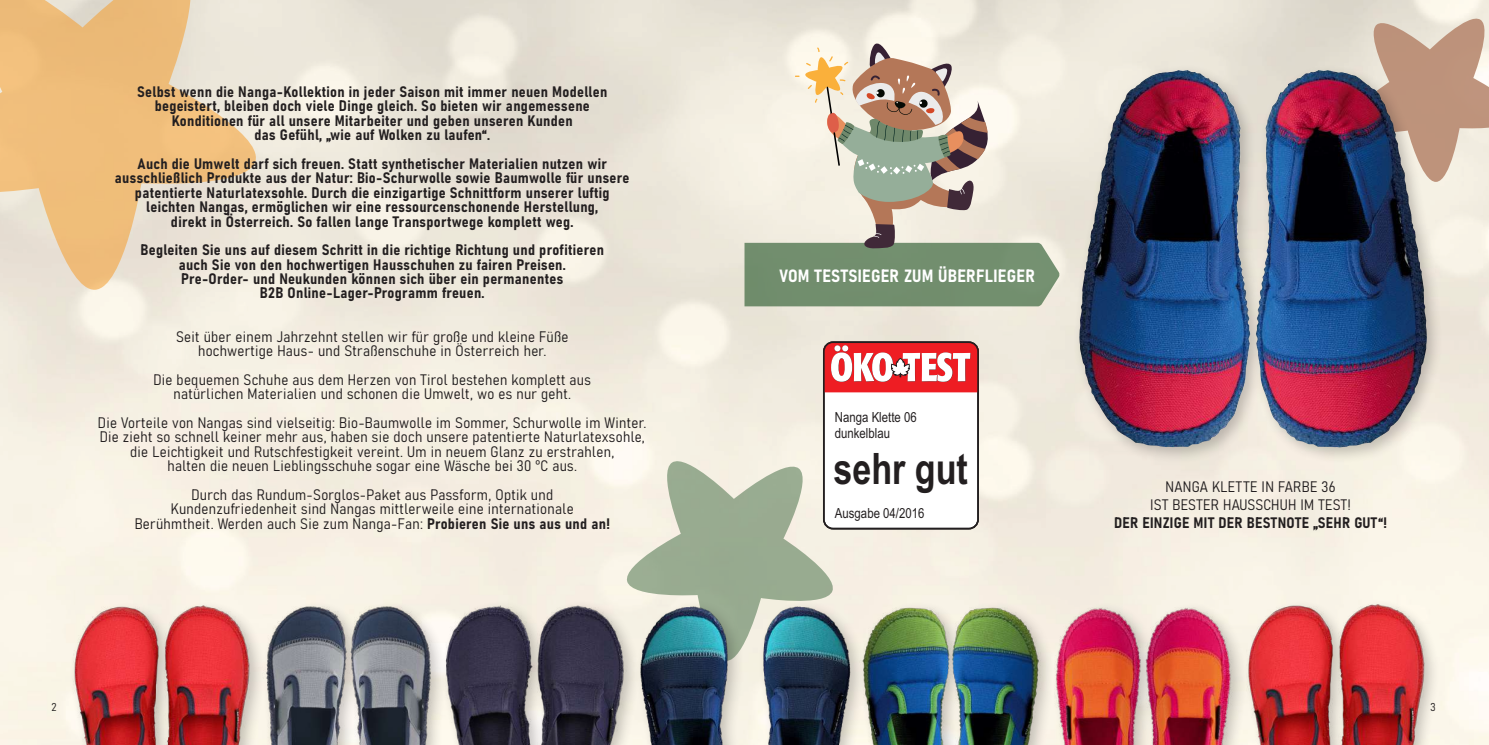
<style>
.page{position:relative;width:1489px;height:745px;background:#fff}
.page>*{position:absolute;margin:0;border:0;box-sizing:border-box;transform-origin:0 0}
.t1{font:700 43.25px "Arial Narrow";color:#231f20;scale:.96 1}
.t2{font:17.5px "Bahnschrift";letter-spacing:.02em;color:#fff}
.t3{font:15px/14.4px "Bahnschrift";letter-spacing:.02em;color:#231f20;text-align:center}
.t4{font:13.88px/16.2px "Arial Narrow";color:#231f20}
.t5{font:11.25px "Bahnschrift";color:#231f20}
</style>
<div class="page">
<img style="left:0;top:0;width:1488px;height:744px">
<div style="left:823px;top:342px;width:155px;height:186px;background:#fff;border-radius:9px"></div>
<div style="left:823px;top:341px;width:155px;height:188px;border:2px solid #231f20;border-radius:9px"></div>
<svg style="left:823px;top:341px;width:155px;height:52px"></svg>
<div style="left:1243px;top:598px;width:197px;height:146px;background:#faf5e9"></div>
<img style="left:1247px;top:604px;width:186px;height:140px">
<div style="left:1050px;top:601px;width:197px;height:143px;background:#f7f2e5"></div>
<img style="left:1055px;top:607px;width:186px;height:137px">
<div style="left:858px;top:600px;width:197px;height:144px;background:#f7f0e3"></div>
<img style="left:867px;top:607px;width:181px;height:137px">
<div style="left:440px;top:599px;width:200px;height:145px;background:#f5eee3"></div>
<img style="left:447px;top:605px;width:181px;height:139px">
<div style="left:261px;top:600px;width:186px;height:144px;background:#231f20;opacity:.25"></div>
<img style="left:266px;top:603px;width:179px;height:141px">
<div style="left:69px;top:599px;width:197px;height:145px;background:#faf3e7"></div>
<img style="left:64px;top:605px;width:196px;height:139px">
<svg style="left:0;top:0;width:257px;height:291px;background:#edcc9f"></svg>
<svg style="left:1347px;top:17px;width:141px;height:165px;background:#d2b8a6"></svg>
<div style="left:1072px;top:64px;width:371px;height:399px;background:#231f20;opacity:.25"></div>
<img style="left:1255px;top:70px;width:171px;height:377px">
<svg style="left:625px;top:459px;width:209px;height:202px;background:#bcc6b1"></svg>
<div style="left:634px;top:599px;width:111px;height:145px;background:#231f20;opacity:.25"></div>
<img style="left:628px;top:604px;width:101px;height:140px">
<div style="left:757px;top:599px;width:110px;height:145px;background:#231f20;opacity:.25"></div>
<img style="left:762px;top:604px;width:99px;height:140px">
<svg style="left:744px;top:40px;width:315px;height:266px;background:#c3c3b0"></svg>
<p class="t3" style="left:137px;top:83px;width:472px">Selbst wenn die Nanga-Kollektion in jeder Saison mit immer neuen Modellen begeistert, bleiben doch viele Dinge gleich. So bieten wir angemessene Konditionen für all unsere Mitarbeiter und geben unseren Kunden<br>das Gefühl, „wie auf Wolken zu laufen“.</p>
<p class="t3" style="left:115px;top:155px;width:516px">Auch die Umwelt darf sich freuen. Statt synthetischer Materialien nutzen wir ausschließlich Produkte aus der Natur: Bio-Schurwolle sowie Baumwolle für unsere patentierte Naturlatexsohle. Durch die einzigartige Schnittform unserer luftig leichten Nangas, ermöglichen wir eine ressourcenschonende Herstellung,<br>direkt in Österreich. So fallen lange Transportwege komplett weg.</p>
<p class="t3" style="left:140px;top:242px;width:465px">Begleiten Sie uns auf diesem Schritt in die richtige Richtung und profitieren auch Sie von den hochwertigen Hausschuhen zu fairen Preisen.<br>Pre-Order- und Neukunden können sich über ein permanentes<br>B2B Online-Lager-Programm freuen.</p>
<p class="t3" style="left:176px;top:328px;width:394px">Seit über einem Jahrzehnt stellen wir für große und kleine Füße hochwertige Haus- und Straßenschuhe in Österreich her.</p>
<p class="t3" style="left:153px;top:371px;width:439px">Die bequemen Schuhe aus dem Herzen von Tirol bestehen komplett aus natürlichen Materialien und schonen die Umwelt, wo es nur geht.</p>
<p class="t3" style="left:98px;top:414px;width:550px">Die Vorteile von Nangas sind vielseitig: Bio-Baumwolle im Sommer, Schurwolle im Winter.<br>Die zieht so schnell keiner mehr aus, haben sie doch unsere patentierte Naturlatexsohle, die Leichtigkeit und Rutschfestigkeit vereint. Um in neuem Glanz zu erstrahlen,<br>halten die neuen Lieblingsschuhe sogar eine Wäsche bei 30 °C aus.</p>
<p class="t3" style="left:135px;top:486px;width:476px">Durch das Rundum-Sorglos-Paket aus Passform, Optik und<br>Kundenzufriedenheit sind Nangas mittlerweile eine internationale<br>Berühmtheit. Werden auch Sie zum Nanga-Fan: Probieren Sie uns aus und an!</p>
<p class="t2" style="left:779px;top:262px;width:257px">VOM TESTSIEGER ZUM ÜBERFLIEGER</p>
<p class="t4" style="left:834px;top:408px;width:83px">Nanga Klette 06 dunkelblau</p>
<h1 class="t1" style="left:833px;top:435px;width:142px">sehr gut</h1>
<p class="t4" style="left:835px;top:504px;width:91px">Ausgabe 04/2016</p>
<p class="t3" style="left:1114px;top:476px;width:274px;line-height:18px">NANGA KLETTE IN FARBE 36<br>IST BESTER HAUSSCHUH IM TEST!<br>DER EINZIGE MIT DER BESTNOTE „SEHR GUT“!</p>
<p class="t5" style="left:51px;top:698px;width:7px">2</p>
<p class="t5" style="left:1430px;top:698px;width:7px">3</p>
</div>
